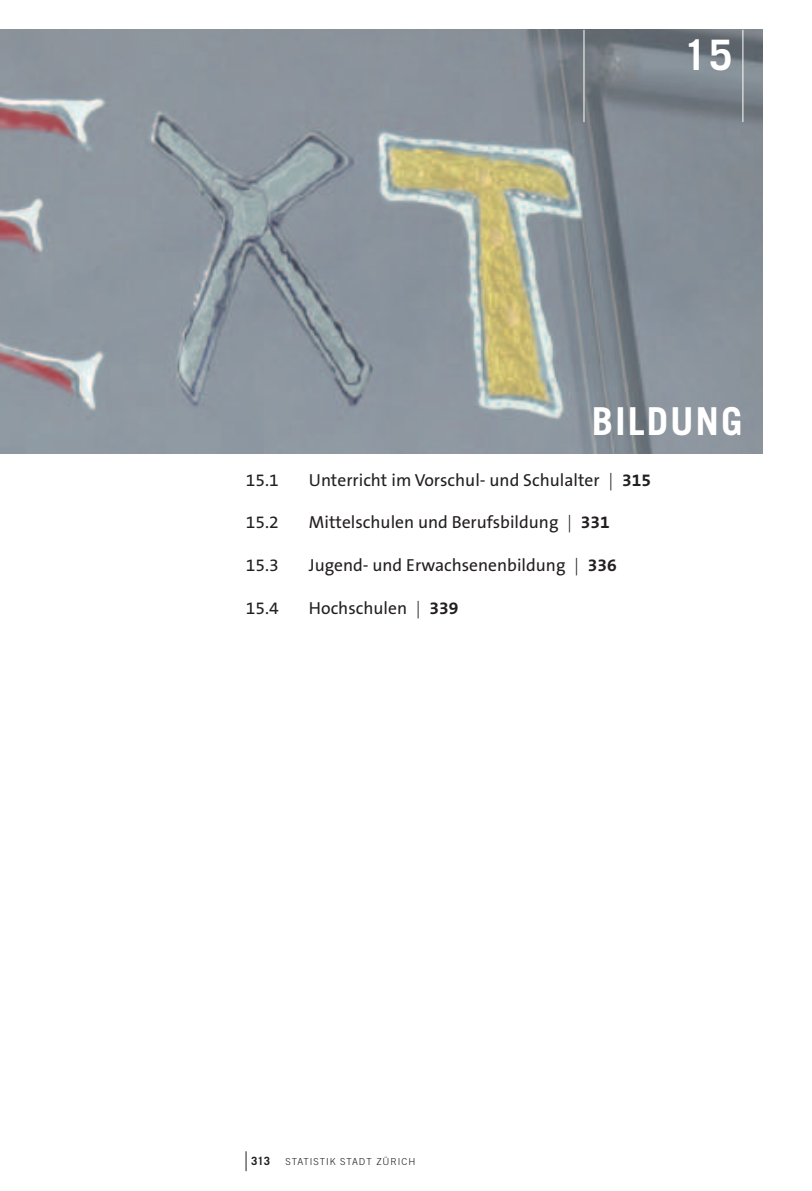
<style>
.page{position:relative;width:812px;height:1191px;background:#fff}
.page>*{position:absolute;margin:0;border:0;box-sizing:border-box;transform-origin:0 0}
.t1{font:700 42px "Trade Gothic LT Std";color:#fff}
.t2{font:700 38.5px "Trade Gothic LT Std";letter-spacing:.05em;color:#fff}
.t3{font:17.5px "The Sans OT5 Plain";color:#231f20}
.t4{font:700 11.38px "Trade Gothic LT Std";color:#231f20}
.t5{font:300 9.62px "Trade Gothic LT Std";letter-spacing:.1em;color:#231f20}
.s1{font-family:"The Sans OT3";font-weight:300}
.s2{font-family:"The Sans OT7";font-weight:700}
</style>
<div class="page">
<img style="left:0;top:30px;width:761px;height:423px">
<hr style="left:583px;top:30px;width:1px;height:92px;background:#fff">
<hr style="left:742px;top:30px;width:1px;height:92px;background:#fff">
<svg style="left:245px;top:1151px;width:1px;height:20px"></svg>
<h1 class="t1" style="left:683px;top:29px;width:50px">15</h1>
<h2 class="t2" style="left:591px;top:397px;width:152px">BILDUNG</h2>
<p class="t3" style="left:246px;top:469px;width:34px">15.1</p>
<p class="t3" style="left:309px;top:469px;width:343px">Unterricht im Vorschul- und Schulalter <span class="s1">|</span> <span class="s2">315</span></p>
<p class="t3" style="left:246px;top:511px;width:34px">15.2</p>
<p class="t3" style="left:309px;top:511px;width:302px">Mittelschulen und Berufsbildung <span class="s1">|</span> <span class="s2">331</span></p>
<p class="t3" style="left:246px;top:554px;width:34px">15.3</p>
<p class="t3" style="left:309px;top:554px;width:309px">Jugend- und Erwachsenenbildung <span class="s1">|</span> <span class="s2">336</span></p>
<p class="t3" style="left:246px;top:596px;width:34px">15.4</p>
<p class="t3" style="left:309px;top:596px;width:151px">Hochschulen <span class="s1">|</span> <span class="s2">339</span></p>
<p class="t4" style="left:251px;top:1153px;width:20px">313</p>
<p class="t5" style="left:285px;top:1155px;width:131px">STATISTIK STADT ZÜRICH</p>
</div>
